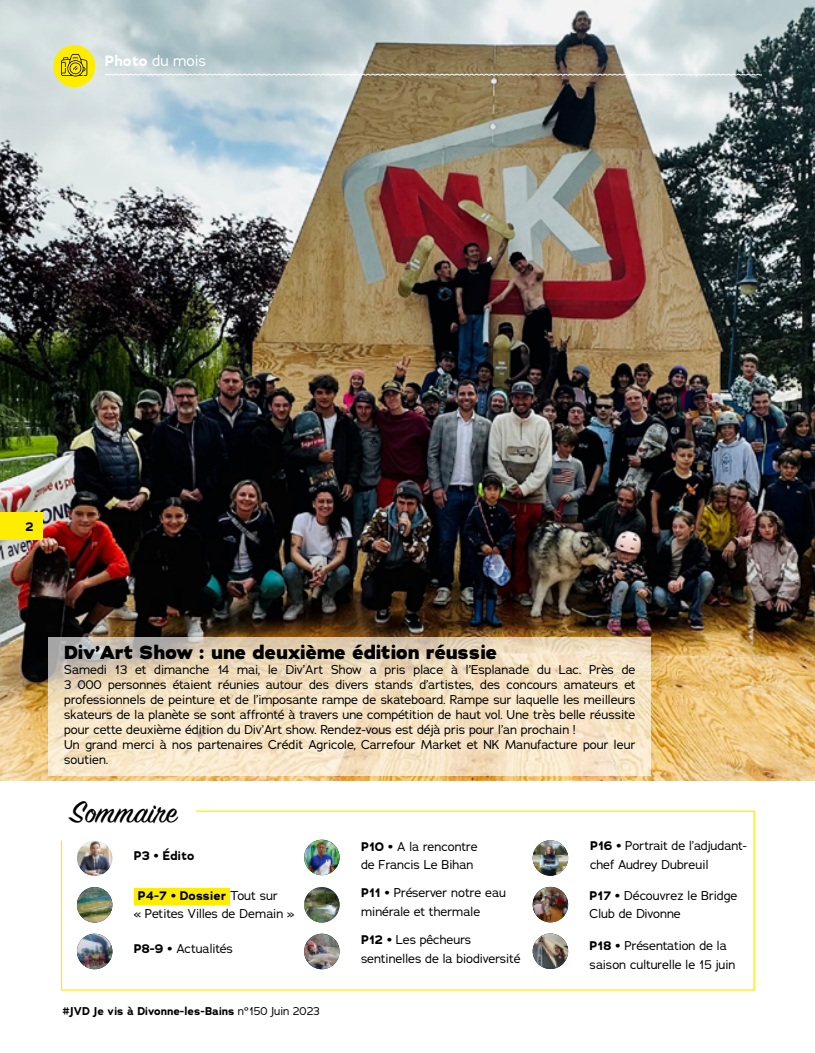
<style>
.page{position:relative;width:815px;height:1053px;background:#fff}
.page>*{position:absolute;margin:0;border:0;box-sizing:border-box;transform-origin:0 0}
.t1{font:33.75px "Sign Painter House Script";color:#000}
.t2{font:800 18.75px "Adrianna";color:#000}
.t3{font:15px "Adrianna";color:#fff}
.t4{font:12.5px/18.8px "Adrianna";color:#000}
.t5{font:700 12.5px "Adrianna";color:#000}
.t6{font:700 11.25px "Adrianna";color:#000}
.s1{font-weight:700}
.s2{font-weight:400}
</style>
<div class="page">
<img style="left:0;top:0;width:815px;height:780px">
<div style="left:0;top:512px;width:43px;height:28px;background:#ffed00"></div>
<svg style="left:104px;top:74px;width:658px;height:2px"></svg>
<div style="left:53px;top:45px;width:42px;height:42px;background:#ffed00;border-radius:50%"></div>
<svg style="left:61px;top:54px;width:26px;height:22px"></svg>
<svg style="left:60px;top:810px;width:695px;height:181px"></svg>
<img style="left:77px;top:840px;width:35px;height:35px;border-radius:18px">
<img style="left:533px;top:840px;width:35px;height:35px;border-radius:18px">
<img style="left:77px;top:887px;width:35px;height:35px;border-radius:18px">
<img style="left:304px;top:887px;width:36px;height:35px;border-radius:18px">
<img style="left:533px;top:886px;width:35px;height:36px;border-radius:18px">
<img style="left:304px;top:933px;width:36px;height:36px;border-radius:18px">
<img style="left:533px;top:933px;width:35px;height:35px;border-radius:18px">
<div style="left:134px;top:887px;width:96px;height:18px;background:#ffed00"></div>
<svg style="left:49px;top:637px;width:602px;height:138px;background:#efdec1"></svg>
<img style="left:77px;top:933px;width:35px;height:36px;border-radius:18px">
<img style="left:304px;top:839px;width:36px;height:36px;border-radius:18px">
<p class="t3" style="left:105px;top:51px;width:103px"><span class="s1">Photo</span> du mois</p>
<p class="t5" style="left:25px;top:518px;width:10px">2</p>
<h2 class="t2" style="left:64px;top:640px;width:434px">Div’Art Show : une deuxième édition réussie</h2>
<p class="t4" style="left:64px;top:662px;width:573px;line-height:15px">Samedi 13 et dimanche 14 mai, le Div’Art Show a pris place à l’Esplanade du Lac. Près de 3 000 personnes étaient réunies autour des divers stands d’artistes, des concours amateurs et professionnels de peinture et de l’imposante rampe de skateboard. Rampe sur laquelle les meilleurs skateurs de la planète se sont affronté à travers une compétition de haut vol. Une très belle réussite pour cette deuxième édition du Div’Art show. Rendez-vous est déjà pris pour l’an prochain !<br>Un grand merci à nos partenaires Crédit Agricole, Carrefour Market et NK Manufacture pour leur soutien.</p>
<h1 class="t1" style="left:70px;top:796px;width:108px">Sommaire</h1>
<p class="t5" style="left:134px;top:847px;width:62px">P3 • Édito</p>
<p class="t4" style="left:361px;top:836px;width:118px"><span class="s1">P10 •</span> A la rencontre de Francis Le Bihan</p>
<p class="t4" style="left:590px;top:836px;width:158px"><span class="s1">P16 •</span> Portrait de l’adjudant&shy;chef Audrey Dubreuil</p>
<p class="t4" style="left:361px;top:883px;width:146px"><span class="s1">P11 •</span> Préserver notre eau minérale et thermale</p>
<p class="t4" style="left:361px;top:929px;width:161px"><span class="s1">P12 •</span> Les pêcheurs sentinelles de la biodiversité</p>
<p class="t4" style="left:134px;top:887px;width:162px;line-height:17.5px;text-indent:4px"><span class="s1">P4-7 • Dossier</span> Tout sur<br>« Petites Villes de Demain »</p>
<p class="t4" style="left:590px;top:885px;width:149px"><span class="s1">P17 •</span> Découvrez le Bridge<br>Club de Divonne</p>
<p class="t4" style="left:590px;top:936px;width:148px"><span class="s1">P18 •</span> Présentation de la saison culturelle le 15 juin</p>
<p class="t4" style="left:134px;top:939px;width:100px"><span class="s1">P8-9 •</span> Actualités</p>
<p class="t6" style="left:62px;top:1003px;width:259px">#JVD Je vis à Divonne-les-Bains <span class="s2">n°150 Juin 2023</span></p>
</div>
